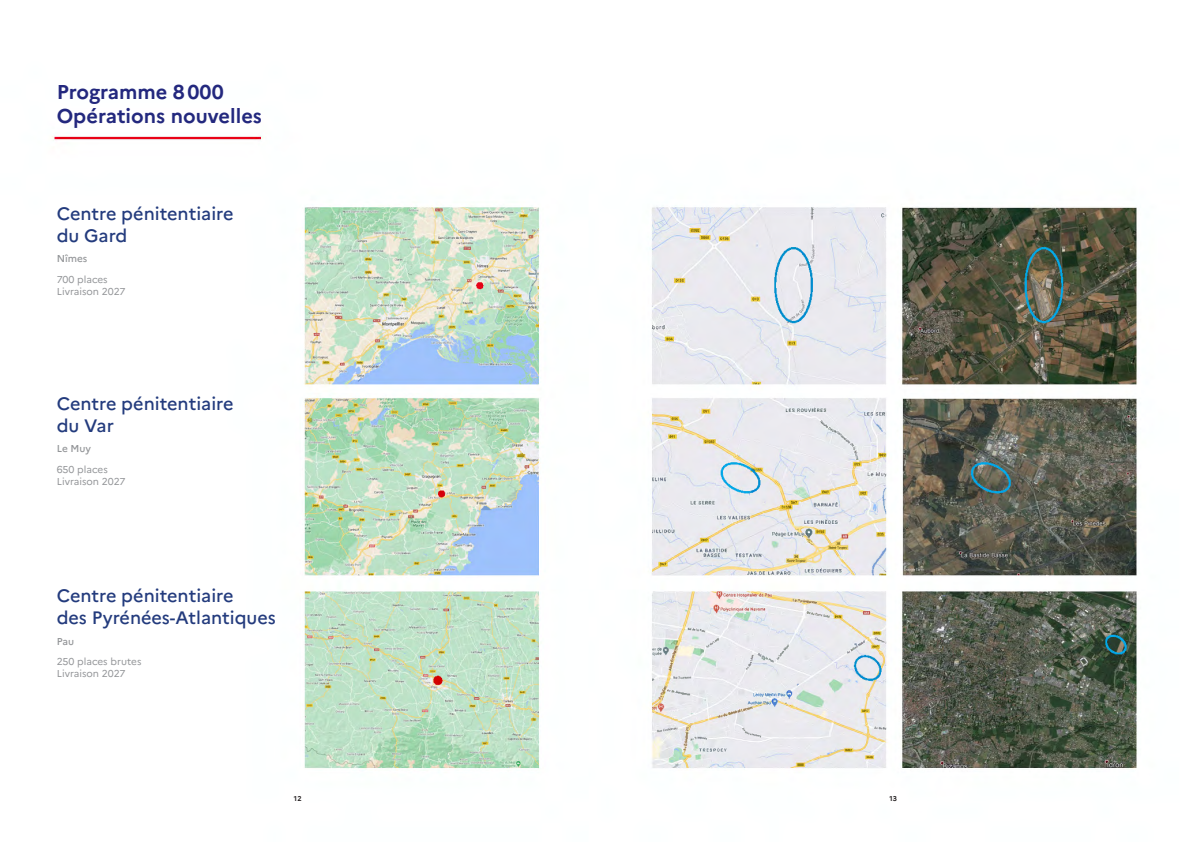
<style>
.page{position:relative;width:1191px;height:842px;background:#fff}
.page>*{position:absolute;margin:0;border:0;box-sizing:border-box;transform-origin:0 0}
.t1{font:700 20px/24px "Marianne";color:#23287e}
.t2{font:500 18px "Marianne";color:#233b7d}
.t3{font:10px/12px "Marianne";color:#939598}
.t4{font:500 10px "Marianne";color:#939598}
.t5{font:700 7px "Marianne";color:#231f20}
</style>
<div class="page">
<img style="left:52px;top:135px;width:1085px;height:634px">
<p class="t1" style="left:57px;top:80px;width:207px">Programme 8000<br>Opérations nouvelles</p>
<p class="t2" style="left:57px;top:203px;width:178px">Centre pénitentiaire</p>
<p class="t2" style="left:57px;top:224px;width:72px">du Gard</p>
<p class="t4" style="left:57px;top:253px;width:32px">Nîmes</p>
<p class="t3" style="left:57px;top:273px;width:70px">700 places<br>Livraison 2027</p>
<p class="t2" style="left:57px;top:393px;width:178px">Centre pénitentiaire</p>
<p class="t2" style="left:57px;top:414px;width:59px">du Var</p>
<p class="t4" style="left:57px;top:443px;width:36px">Le Muy</p>
<p class="t3" style="left:57px;top:463px;width:70px">650 places<br>Livraison 2027</p>
<p class="t2" style="left:57px;top:585px;width:178px">Centre pénitentiaire</p>
<p class="t2" style="left:57px;top:607px;width:221px">des Pyrénées-Atlantiques</p>
<p class="t4" style="left:57px;top:635px;width:19px">Pau</p>
<p class="t3" style="left:57px;top:655px;width:86px">250 places brutes<br>Livraison 2027</p>
<p class="t5" style="left:294px;top:794px;width:9px">12</p>
<p class="t5" style="left:889px;top:794px;width:9px">13</p>
</div>
